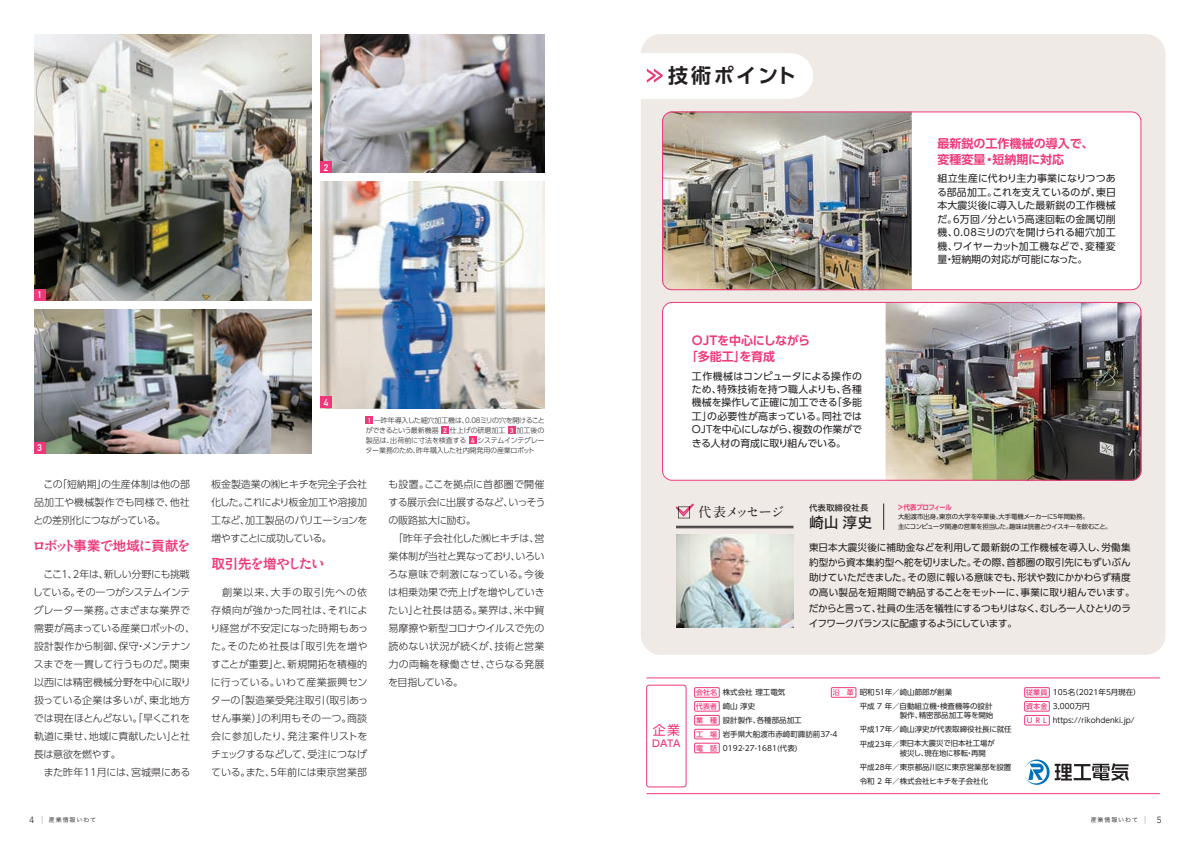
<style>
.page{position:relative;width:1191px;height:842px;background:#fff}
.page>*{position:absolute;margin:0;border:0;box-sizing:border-box;transform-origin:0 0}
.t1{font:700 20px "UD Shin Go Pro De";letter-spacing:.12em;color:#231f20}
.t2{font:14.9px "Hira Kaku Std N W5";color:#231f20}
.t3{font:14px "Antique Std ANM";letter-spacing:-.2em;color:#ef387a}
.t4{font:700 13.5px "A1 Mincho Std";letter-spacing:-.075em;color:#231f20}
.t5{font:13px "UD Shin Go Pr 6";color:#ef387a}
.t6{font:700 12px/15.6px "UD Shin Go Pr 6 De";color:#ef387a}
.t7{font:300 10px/18px "UD Shin Go Pr 6";letter-spacing:-.02em;color:#231f20;text-align:justify}
.t8{font:9.9px/13.5px "UD Shin Go Pr 6";color:#231f20;text-align:justify}
.t9{font:9.6px/15.2px "UD Shin Go Pr 6";letter-spacing:-.01em;color:#231f20}
.t10{font:700 9.5px "DIN Alternate";color:#fff}
.t11{font:500 9.5px "UD Shin Go Pr 6";color:#ef387a}
.t12{font:8.5px "Hira Kaku Std N W5";color:#231f20}
.t13{font:7.5px/14px "UD Shin Go Pr 6";color:#231f20}
.t14{font:700 7.1px "UD Shin Go Pr 6 De";letter-spacing:-.03em;color:#ef387a;scale:.9 1}
.t15{font:300 7px/10px "UD Shin Go Pr 6";letter-spacing:-.03em;color:#231f20;text-align:justify}
.t16{font:500 7px/13.9px "UD Shin Go Pr 6";color:#ef387a}
.t17{font:6.4px/10px "UD Shin Go Pr 6";letter-spacing:-.035em;color:#231f20}
.t18{font:6px "Hira Kaku Std N W3";letter-spacing:.15em;color:#231f20}
.s1{font-family:"Koburina Go Std W6"}
.s2{font-family:"Avenir";font-weight:300;font-size:9px}
.s3{font-size:8.4px}
.s4{font-family:"DIN Alternate";font-weight:700;color:#fff}
.s5{font-family:"Yu Go";color:#ef387a}
.s6{font-family:"UD Shin Go Pr 6"}
.s7{font-weight:500;font-size:7px;color:#ef387a}
</style>
<div class="page">
<img style="left:34px;top:309px;width:277px;height:145px">
<img style="left:320px;top:34px;width:224px;height:139px">
<img style="left:34px;top:34px;width:277px;height:266px">
<img style="left:320px;top:181px;width:224px;height:227px">
<div style="left:34px;top:289px;width:11px;height:11px;background:#ef387a"></div>
<div style="left:320px;top:162px;width:12px;height:11px;background:#ef387a"></div>
<div style="left:34px;top:442px;width:11px;height:12px;background:#ef387a"></div>
<div style="left:320px;top:397px;width:12px;height:11px;background:#ef387a"></div>
<div style="left:366px;top:417px;width:7px;height:7px;background:#ef387a"></div>
<div style="left:441px;top:427px;width:8px;height:7px;background:#ef387a"></div>
<div style="left:508px;top:427px;width:7px;height:7px;background:#ef387a"></div>
<div style="left:469px;top:437px;width:7px;height:7px;background:#ef387a"></div>
<hr style="left:646px;top:678px;width:513px;height:1px;background:#ef387a">
<hr style="left:646px;top:793px;width:513px;height:1px;background:#ef387a">
<div style="left:646px;top:685px;width:40px;height:102px;border:1px solid #ef387a;border-radius:3px"></div>
<div style="left:641px;top:34px;width:524px;height:621px;background:#efeae5;border-radius:20px"></div>
<hr style="left:676px;top:528px;width:117px;height:1px;background:#231f20">
<hr style="left:676px;top:526px;width:117px;height:1px;background:#231f20">
<svg style="left:675px;top:504px;width:19px;height:14px"></svg>
<img style="left:676px;top:534px;width:117px;height:94px">
<svg style="left:883px;top:503px;width:1px;height:27px"></svg>
<div style="left:662px;top:112px;width:479px;height:178px;background:#fff;border-radius:10px"></div>
<img style="left:662px;top:112px;width:249px;height:178px">
<div style="left:662px;top:112px;width:479px;height:178px;border:1px solid #ef387a;border-radius:10px"></div>
<div style="left:662px;top:302px;width:479px;height:179px;background:#fff;border-radius:10px"></div>
<img style="left:885px;top:302px;width:256px;height:177px">
<div style="left:662px;top:302px;width:479px;height:179px;border:1px solid #ef387a;border-radius:10px"></div>
<div style="left:694px;top:743px;width:25px;height:10px;border:1px solid #ef387a"></div>
<div style="left:694px;top:687px;width:25px;height:10px;border:1px solid #ef387a"></div>
<div style="left:694px;top:701px;width:25px;height:10px;border:1px solid #ef387a"></div>
<div style="left:694px;top:729px;width:25px;height:10px;border:1px solid #ef387a"></div>
<div style="left:694px;top:715px;width:25px;height:10px;border:1px solid #ef387a"></div>
<div style="left:831px;top:687px;width:25px;height:10px;border:1px solid #ef387a"></div>
<div style="left:1024px;top:715px;width:25px;height:10px;border:1px solid #ef387a"></div>
<div style="left:1024px;top:701px;width:25px;height:10px;border:1px solid #ef387a"></div>
<div style="left:1024px;top:687px;width:25px;height:10px;border:1px solid #ef387a"></div>
<svg style="left:1025px;top:759px;width:103px;height:26px"></svg>
<svg style="left:790px;top:53px;width:23px;height:45px"></svg>
<div style="left:605px;top:53px;width:185px;height:45px;background:#fff"></div>
<svg style="left:646px;top:69px;width:16px;height:14px"></svg>
<p class="t10" style="left:324px;top:160px;width:6px">2</p>
<p class="t10" style="left:37px;top:288px;width:6px">1</p>
<p class="t10" style="left:37px;top:441px;width:6px">3</p>
<p class="t7" style="left:33px;top:474px;width:158px">　この「短納期」の生産体制は他の部品加工や機械製作でも同様で、他社との差別化につながっている。</p>
<h3 class="t3" style="left:32px;top:536px;width:160px">ロボット<span class="s1">事業</span>で<span class="s1">地域</span>に<span class="s1">貢献</span>を</h3>
<p class="t7" style="left:33px;top:564px;width:164px;text-align:left">　ここ1、2年は、新しい分野にも挑戦している。その一つがシステムインテグレーター業務。さまざまな業界で需要が高まっている産業ロボットの、設計製作から制御、保守・メンテナンスまでを一貫して行うものだ。関東以西には精密機械分野を中心に取り扱っている企業は多いが、東北地方では現在ほとんどない。「早くこれを軌道に乗せ、地域に貢献したい」と社長は意欲を燃やす。<br>　また昨年11月には、宮城県にある</p>
<p class="t18" style="left:29px;top:815px;width:68px"><span class="s2">4</span> <span class="s3">｜</span> 産業情報いわて</p>
<p class="t10" style="left:324px;top:395px;width:6px">4</p>
<p class="t15" style="left:365px;top:415px;width:181px"><span class="s4">1</span> 一昨年導入した細穴加工機は、0.08ミリの穴を開けることができるという最新機器 <span class="s4">2</span> 仕上げの研磨加工 <span class="s4">3</span> 加工後の製品は、出荷前に寸法を検査する <span class="s4">4</span> システムインテグレーター業務のため、昨年購入した社内開発用の産業ロボット</p>
<p class="t7" style="left:211px;top:474px;width:158px">板金製造業の㈱ヒキチを完全子会社化した。これにより板金加工や溶接加工など、加工製品のバリエーションを増やすことに成功している。</p>
<h3 class="t3" style="left:211px;top:554px;width:115px"><span class="s1">取引先</span>を<span class="s1">増</span>やしたい</h3>
<p class="t7" style="left:210px;top:582px;width:159px">　創業以来、大手の取引先への依存傾向が強かった同社は、それにより経営が不安定になった時期もあった。そのため社長は「取引先を増やすことが重要」と、新規開拓を積極的に行っている。いわて産業振興センターの「製造業受発注取引（取引あっせん事業）」の利用もその一つ。商談会に参加したり、発注案件リストをチェックするなどして、受注につなげている。また、5年前には東京営業部</p>
<p class="t7" style="left:388px;top:474px;width:159px;text-align:left">も設置。ここを拠点に首都圏で開催する展示会に出展するなど、いっそうの販路拡大に励む。<br>　「昨年子会社化した㈱ヒキチは、営業体制が当社と異なっており、いろいろな意味で刺激になっている。今後は相乗効果で売上げを増やしていきたい」と社長は語る。業界は、米中貿易摩擦や新型コロナウイルスで先の読めない状況が続くが、技術と営業力の両輪を稼働させ、さらなる発展を目指している。</p>
<h1 class="t1" style="left:646px;top:59px;width:151px"><span class="s5">≳≳</span> 技術ポイント</h1>
<p class="t6" style="left:686px;top:332px;width:126px;text-indent:6px">OJTを中心にしながら「多能工」を育成</p>
<p class="t8" style="left:691px;top:369px;width:172px">工作機械はコンピュータによる操作のため、特殊技術を持つ職人よりも、各種機械を操作して正確に加工できる「多能工」の必要性が高まっている。同社ではOJTを中心にしながら、複数の作業ができる人材の育成に取り組んでいる。</p>
<p class="t6" style="left:937px;top:135px;width:158px">最新鋭の工作機械の導入で、変種変量・短納期に対応</p>
<p class="t8" style="left:937px;top:171px;width:180px">組立生産に代わり主力事業になりつつある部品加工。これを支えているのが、東日本大震災後に導入した最新鋭の工作機械だ。6万回/分という高速回転の金属切削機、0.08ミリの穴を開けられる細穴加工機、ワイヤーカット加工機などで、変種変量・短納期の対応が可能になった。</p>
<h3 class="t4" style="left:698px;top:501px;width:87px">代表メッセージ</h3>
<p class="t12" style="left:809px;top:501px;width:61px">代表取締役社長</p>
<p class="t14" style="left:898px;top:501px;width:61px"><span class="s6">&gt;</span>代表プロフィール</p>
<p class="t17" style="left:898px;top:511px;width:215px">大船渡市出身。東京の大学を卒業後、大手電機メーカーに5年間勤務。<br>主にコンピュータ関連の営業を担当した。趣味は読書とウイスキーを飲むこと。</p>
<h2 class="t2" style="left:809px;top:511px;width:65px">崎山淳史</h2>
<p class="t9" style="left:808px;top:539px;width:327px">東日本大震災後に補助金などを利用して最新鋭の工作機械を導入し、労働集約型から資本集約型へ舵を切りました。その際、首都圏の取引先にもずいぶん助けていただきました。その恩に報いる意味でも、形状や数にかかわらず精度の高い製品を短期間で納品することをモットーに、事業に取り組んでいます。だからと言って、社員の生活を犠牲にするつもりはなく、むしろ一人ひとりのライフワークバランスに配慮するようにしています。</p>
<h3 class="t5" style="left:652px;top:720px;width:29px">企業</h3>
<p class="t11" style="left:652px;top:736px;width:30px">DATA</p>
<p class="t13" style="left:859px;top:685px;width:134px;text-indent:-27px"><span class="s7">沿　革</span> 昭和51年／崎山節郎が創業<br>平成 7 年／自動組立機・検査機等の設計</p>
<p class="t13" style="left:859px;top:708px;width:153px">　　　　　 製作、精密部品加工等を開始<br>平成17年／崎山淳史が代表取締役社長に就任平成23年／東日本大震災で旧本社工場が</p>
<p class="t13" style="left:859px;top:746px;width:153px">　　　　　 被災し、現在地に移転・再開<br>平成28年／東京都品川区に東京営業部を設置令和 2 年／株式会社ヒキチを子会社化</p>
<p class="t13" style="left:723px;top:685px;width:64px">株式会社 理工電気</p>
<p class="t13" style="left:723px;top:699px;width:34px">崎山 淳史</p>
<p class="t13" style="left:723px;top:713px;width:80px">設計製作、各種部品加工</p>
<p class="t13" style="left:723px;top:727px;width:116px">岩手県大船渡市赤崎町諏訪前37-4</p>
<p class="t13" style="left:696px;top:741px;width:103px"><span class="s7">電　話</span> 0192-27-1681(代表)</p>
<p class="t16" style="left:696px;top:685px;width:22px">会社名代表者</p>
<p class="t16" style="left:696px;top:727px;width:22px">工　場</p>
<p class="t16" style="left:696px;top:713px;width:22px">業　種</p>
<p class="t13" style="left:1052px;top:685px;width:89px;text-indent:-27px"><span class="s7">従業員</span> 105名（2021年5月現在）<br>3,000万円https://rikohdenki.jp/</p>
<p class="t16" style="left:1026px;top:699px;width:22px">資本金</p>
<p class="t16" style="left:1027px;top:713px;width:21px">URL</p>
<p class="t18" style="left:1090px;top:815px;width:72px">産業情報いわて <span class="s3">｜</span> <span class="s2">5</span></p>
</div>
